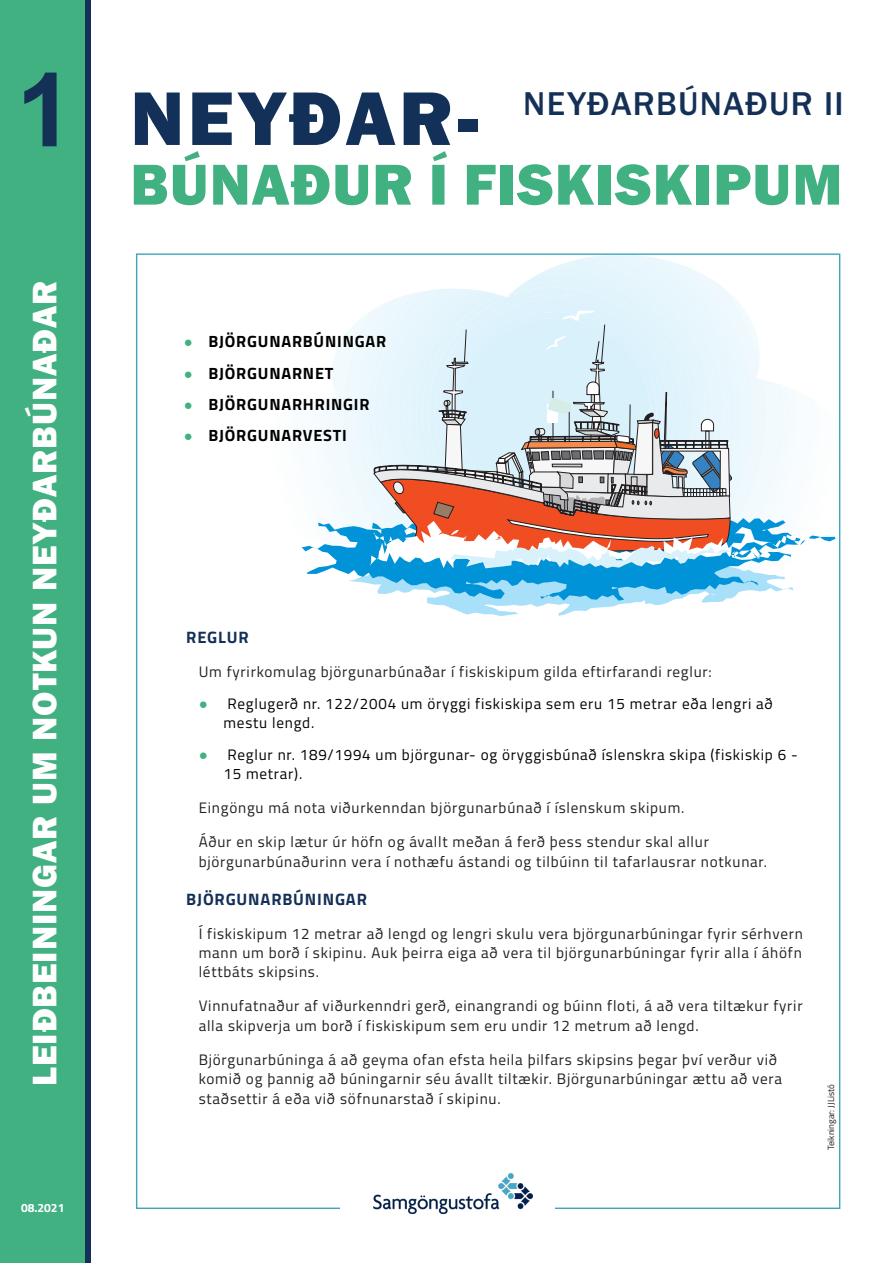
<style>
.page{position:relative;width:893px;height:1263px;background:#fff}
.page>*{position:absolute;margin:0;border:0;box-sizing:border-box;transform-origin:0 0}
.t1{font:700 102.6px "Arial";color:#143057}
.t2{font:78.6px "Franklin Gothic URW Hea";letter-spacing:.045em;color:#133158}
.t3{font:59.7px "Franklin Gothic URW Hea";letter-spacing:.02em;color:#41b182}
.t4{font:35.25px "Franklin Gothic URW Hea";letter-spacing:.025em;color:#fff}
.t5{font:500 34.2px "Franklin Gothic URW";letter-spacing:.04em;color:#143057}
.MILLIFYRIRSÖGN{font:700 16.5px "Titillium Web";letter-spacing:.05em;color:#143057}
.t6{font:700 16.2px "Titillium Web";letter-spacing:.05em;color:#000}
.AÐALTEXTI_2{font:15.15px/19.4px "Titillium Web";letter-spacing:.05em;color:#231f20}
.t7{font:15.15px/19.4px "Titillium Web";letter-spacing:.05em;color:#000}
.t8{font:700 12px "Titillium Web";color:#fff}
.AÐALTEXTI_2-2{font:9px "Titillium Web";color:#231f20}
.s1{font-family:"Arial";font-size:14.85px;color:#41b182}
.s2{font-family:"Arial";font-weight:700;color:#41b182}
</style>
<div class="page">
<svg style="left:84px;top:0;width:6px;height:1263px;background:#1b455e"></svg>
<div style="left:0;top:0;width:84px;height:1263px;background:#41b182"></div>
<svg style="left:398px;top:257px;width:313px;height:54px"></svg>
<svg style="left:404px;top:263px;width:301px;height:48px"></svg>
<svg style="left:410px;top:269px;width:289px;height:42px;fill:#ecf8fd"></svg>
<svg style="left:416px;top:276px;width:277px;height:35px;fill:#e9f7fd"></svg>
<svg style="left:423px;top:282px;width:264px;height:29px;fill:#e8f6fd"></svg>
<svg style="left:429px;top:288px;width:252px;height:23px;background:#e7f6fc"></svg>
<div style="left:435px;top:294px;width:240px;height:17px;background:#e2f4fc"></div>
<svg style="left:441px;top:300px;width:228px;height:11px"></svg>
<svg style="left:447px;top:306px;width:216px;height:5px"></svg>
<img style="left:373px;top:1174px;width:160px;height:39px">
<svg style="left:301px;top:311px;width:534px;height:305px"></svg>
<p class="t1" style="left:16px;top:43px;width:59px">1</p>
<p class="t4" style="left:22px;top:1086px;width:807px;rotate:-90deg">LEIÐBEININGAR UM NOTKUN NEYÐARBÚNAÐAR</p>
<p class="t8" style="left:21px;top:1198px;width:45px">08.2021</p>
<p class="t5" style="left:523px;top:83px;width:322px">NEYÐARBÚNAÐUR II</p>
<p class="t2" style="left:130px;top:68px;width:350px">NEYÐAR-</p>
<p class="t3" style="left:130px;top:146px;width:714px">BÚNAÐUR Í FISKISKIPUM</p>
<p class="t6" style="left:184px;top:329px;width:204px"><span class="s1">●</span> BJÖRGUNARBÚNINGAR</p>
<p class="t6" style="left:184px;top:361px;width:151px"><span class="s1">●</span> BJÖRGUNARNET</p>
<p class="t6" style="left:184px;top:392px;width:187px"><span class="s1">●</span> BJÖRGUNARHRINGIR</p>
<p class="t6" style="left:184px;top:423px;width:164px"><span class="s1">●</span> BJÖRGUNARVESTI</p>
<p class="MILLIFYRIRSÖGN" style="left:186px;top:625px;width:64px">REGLUR</p>
<p class="AÐALTEXTI_2" style="left:199px;top:661px;width:515px">Um fyrirkomulag björgunarbúnaðar í fiskiskipum gilda eftirfarandi reglur:</p>
<p class="t7" style="left:223px;top:693px;width:551px;text-indent:-25px"><span class="s2">●</span> Reglugerð nr. 122/2004 um öryggi fiskiskipa sem eru 15 metrar eða lengri að mestu lengd.</p>
<p class="t7" style="left:223px;top:744px;width:576px;text-indent:-25px"><span class="s2">●</span> Reglur nr. 189/1994 um björgunar- og öryggisbúnað íslenskra skipa (fiskiskip 6 -<br>15 metrar).</p>
<p class="AÐALTEXTI_2" style="left:199px;top:797px;width:487px">Eingöngu má nota viðurkenndan björgunarbúnað í íslenskum skipum.</p>
<p class="AÐALTEXTI_2" style="left:199px;top:832px;width:570px">Áður en skip lætur úr höfn og ávallt meðan á ferð þess stendur skal allur björgunarbúnaðurinn vera í nothæfu ástandi og tilbúinn til tafarlausrar notkunar.</p>
<p class="MILLIFYRIRSÖGN" style="left:186px;top:886px;width:182px">BJÖRGUNARBÚNINGAR</p>
<p class="AÐALTEXTI_2" style="left:199px;top:923px;width:606px;text-align:justify">Í fiskiskipum 12 metrar að lengd og lengri skulu vera björgunarbúningar fyrir sérhvern mann um borð í skipinu. Auk þeirra eiga að vera til björgunarbúningar fyrir alla í áhöfn léttbáts skipsins.</p>
<p class="AÐALTEXTI_2" style="left:199px;top:996px;width:605px">Vinnufatnaður af viðurkenndri gerð, einangrandi og búinn floti, á að vera tiltækur fyrir alla skipverja um borð í fiskiskipum sem eru undir 12 metrum að lengd.</p>
<p class="AÐALTEXTI_2" style="left:199px;top:1049px;width:585px">Björgunarbúninga á að geyma ofan efsta heila þilfars skipsins þegar því verður við komið og þannig að búningarnir séu ávallt tiltækir. Björgunarbúningar ættu að vera staðsettir á eða við söfnunarstað í skipinu.</p>
<p class="AÐALTEXTI_2-2" style="left:824px;top:1150px;width:68px;rotate:-90deg">Teikningar: JJListó</p>
</div>
